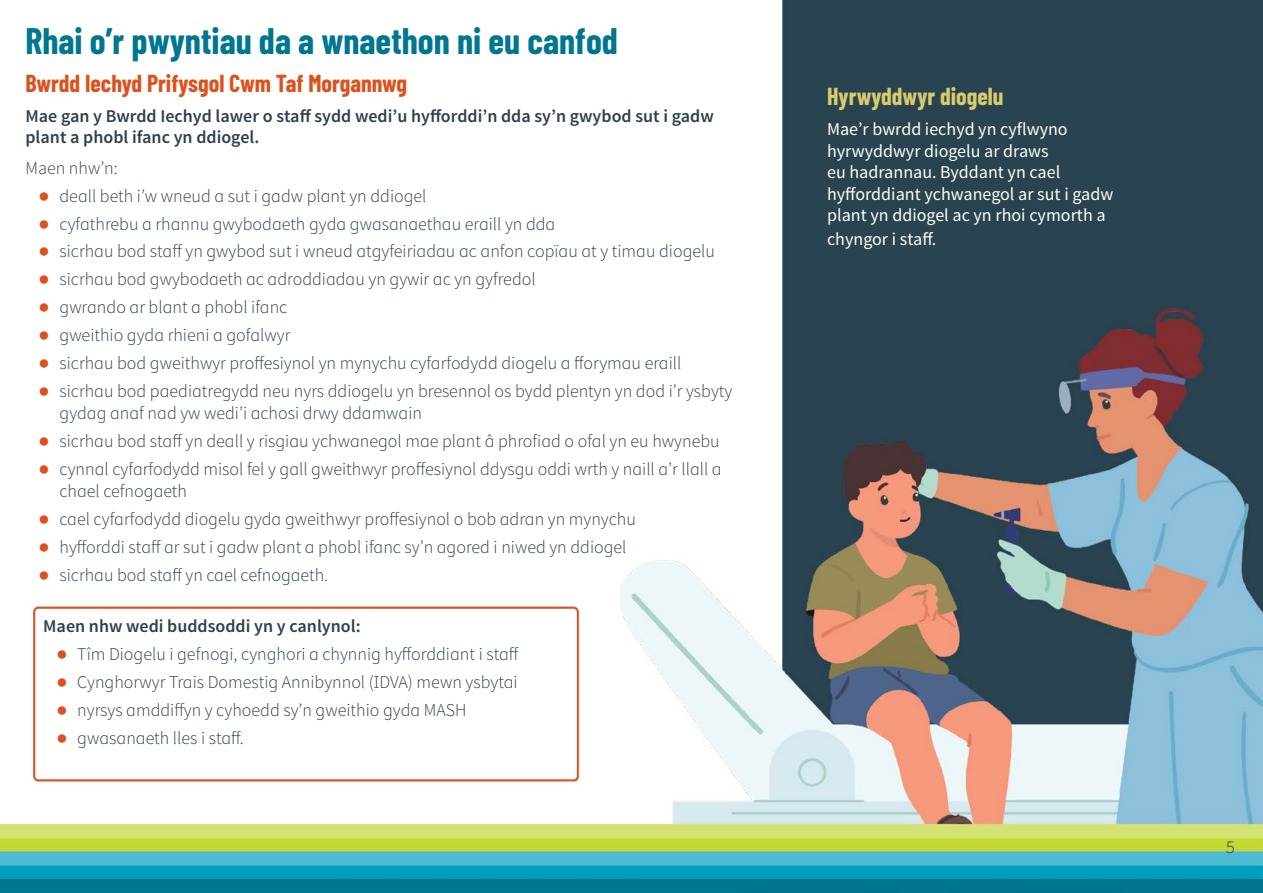
<style>
.page{position:relative;width:1263px;height:893px;background:#fff}
.page>*{position:absolute;margin:0;border:0;box-sizing:border-box;transform-origin:0 0}
.t1{font:700 36px "Barlow Condensed";color:#007691}
.t2{font:700 24px "Barlow Condensed";color:#db521f}
.t3{font:700 24px "Barlow Condensed";color:#d9cc6b}
.t4{font:300 18px/21.6px "Source Sans Pro";color:#2e404f}
.t5{font:18px/21.6px "Source Sans Pro";color:#fffef5}
.t6{font:600 18px/21.6px "Source Sans Pro";color:#2e404f}
.s1{font-family:"Arial";font-weight:700;font-size:19.5px;color:#db521f}
</style>
<div class="page">
<img style="left:0;top:0;width:1263px;height:893px">
<div style="left:33px;top:607px;width:545px;height:174px;border:2px solid #db521f;border-radius:4px"></div>
<p class="t1" style="left:26px;top:19px;width:594px">Rhai o’r pwyntiau da a wnaethon ni eu canfod</p>
<p class="t2" style="left:26px;top:68px;width:383px">Bwrdd Iechyd Prifysgol Cwm Taf Morgannwg</p>
<p class="t6" style="left:26px;top:106px;width:690px">Mae gan y Bwrdd Iechyd lawer o staff sydd wedi’u hyfforddi’n dda sy’n gwybod sut i gadw plant a phobl ifanc yn ddiogel.</p>
<p class="t4" style="left:26px;top:157px;width:94px">Maen nhw’n:</p>
<p class="t4" style="left:38px;top:185px;width:390px"><span class="s1">●</span> deall beth i’w wneud a sut i gadw plant yn ddiogel</p>
<p class="t4" style="left:38px;top:213px;width:519px"><span class="s1">●</span> cyfathrebu a rhannu gwybodaeth gyda gwasanaethau eraill yn dda</p>
<p class="t4" style="left:38px;top:241px;width:678px"><span class="s1">●</span> sicrhau bod staff yn gwybod sut i wneud atgyfeiriadau ac anfon copïau at y timau diogelu</p>
<p class="t4" style="left:38px;top:269px;width:499px"><span class="s1">●</span> sicrhau bod gwybodaeth ac adroddiadau yn gywir ac yn gyfredol</p>
<p class="t4" style="left:38px;top:297px;width:251px"><span class="s1">●</span> gwrando ar blant a phobl ifanc</p>
<p class="t4" style="left:38px;top:325px;width:254px"><span class="s1">●</span> gweithio gyda rhieni a gofalwyr</p>
<p class="t4" style="left:38px;top:353px;width:645px"><span class="s1">●</span> sicrhau bod gweithwyr proffesiynol yn mynychu cyfarfodydd diogelu a fforymau eraill</p>
<p class="t4" style="left:60px;top:381px;width:674px;text-indent:-21px"><span class="s1">●</span> sicrhau bod paediatregydd neu nyrs ddiogelu yn bresennol os bydd plentyn yn dod i’r ysbyty gydag anaf nad yw wedi’i achosi drwy ddamwain</p>
<p class="t4" style="left:38px;top:430px;width:683px"><span class="s1">●</span> sicrhau bod staff yn deall y risgiau ychwanegol mae plant â phrofiad o ofal yn eu hwynebu</p>
<p class="t4" style="left:60px;top:458px;width:664px;text-indent:-21px"><span class="s1">●</span> cynnal cyfarfodydd misol fel y gall gweithwyr proffesiynol ddysgu oddi wrth y naill a’r llall a chael cefnogaeth</p>
<p class="t4" style="left:38px;top:508px;width:599px"><span class="s1">●</span> cael cyfarfodydd diogelu gyda gweithwyr proffesiynol o bob adran yn mynychu</p>
<p class="t4" style="left:38px;top:536px;width:590px"><span class="s1">●</span> hyfforddi staff ar sut i gadw plant a phobl ifanc sy’n agored i niwed yn ddiogel</p>
<p class="t4" style="left:38px;top:564px;width:291px"><span class="s1">●</span> sicrhau bod staff yn cael cefnogaeth.</p>
<p class="t6" style="left:43px;top:615px;width:319px">Maen nhw wedi buddsoddi yn y canlynol:</p>
<p class="t4" style="left:56px;top:643px;width:464px"><span class="s1">●</span> Tîm Diogelu i gefnogi, cynghori a chynnig hyfforddiant i staff</p>
<p class="t4" style="left:56px;top:671px;width:463px"><span class="s1">●</span> Cynghorwyr Trais Domestig Annibynnol (IDVA) mewn ysbytai</p>
<p class="t4" style="left:56px;top:699px;width:412px"><span class="s1">●</span> nyrsys amddiffyn y cyhoedd sy’n gweithio gyda MASH</p>
<p class="t4" style="left:56px;top:727px;width:189px"><span class="s1">●</span> gwasanaeth lles i staff.</p>
<p class="t3" style="left:827px;top:81px;width:178px">Hyrwyddwyr diogelu</p>
<p class="t5" style="left:827px;top:118px;width:288px">Mae’r bwrdd iechyd yn cyflwyno hyrwyddwyr diogelu ar draws<br>eu hadrannau. Byddant yn cael hyfforddiant ychwanegol ar sut i gadw plant yn ddiogel ac yn rhoi cymorth a</p>
<p class="t5" style="left:827px;top:228px;width:111px">chyngor i staff.</p>
<p class="t4" style="left:1226px;top:836px;width:10px">5</p>
</div>
